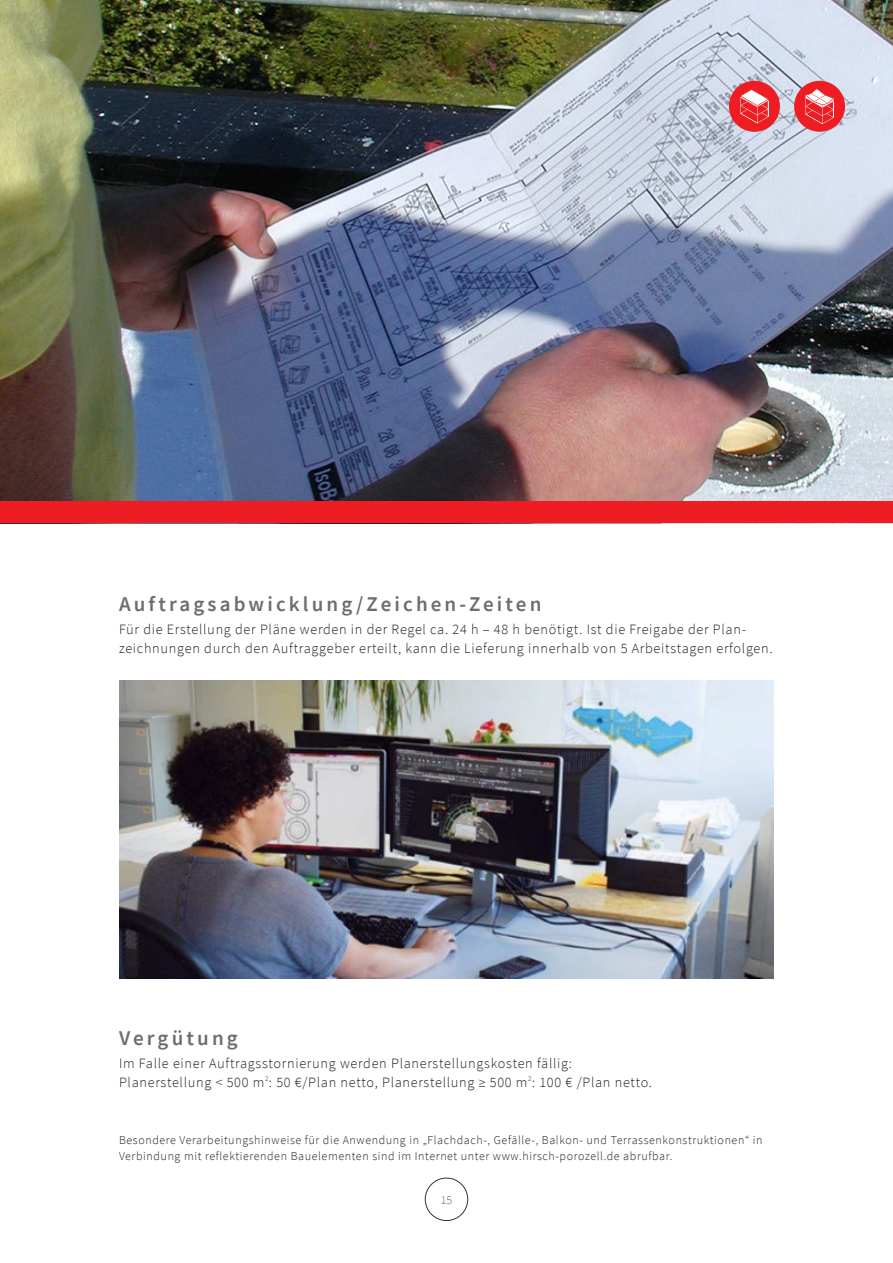
<style>
.page{position:relative;width:893px;height:1263px;background:#fff}
.page>*{position:absolute;margin:0;border:0;box-sizing:border-box;transform-origin:0 0}
.t1{font:600 21px "Source Sans Pro";letter-spacing:.15em;color:#6c6d70}
.t2{font:300 14.25px/18.8px "Source Sans Pro";letter-spacing:.05em;color:#231f20}
.t3{font:300 12px/16.5px "Source Sans Pro";letter-spacing:.05em;color:#231f20}
.t4{font:300 12px "Source Sans Pro";color:#636366}
</style>
<div class="page">
<div style="left:425px;top:1178px;width:43px;height:43px;border:1px solid #2f3437;border-radius:50%"></div>
<img style="left:0;top:0;width:893px;height:502px">
<div style="left:794px;top:81px;width:51px;height:51px;background:#ee1d23;border-radius:50%"></div>
<svg style="left:805px;top:88px;width:29px;height:36px"></svg>
<img style="left:119px;top:680px;width:655px;height:298px">
<div style="left:0;top:502px;width:893px;height:21px;background:#ee1d23"></div>
<div style="left:729px;top:81px;width:51px;height:51px;background:#ee1d23;border-radius:50%"></div>
<svg style="left:740px;top:89px;width:29px;height:34px"></svg>
<h1 class="t1" style="left:119px;top:590px;width:424px">Auftragsabwicklung/Zeichen-Zeiten</h1>
<p class="t2" style="left:119px;top:620px;width:655px">Für die Erstellung der Pläne werden in der Regel ca. 24 h – 48 h benötigt. Ist die Freigabe der Plan&shy;zeichnungen durch den Auftraggeber erteilt, kann die Lieferung innerhalb von 5 Arbeitstagen erfolgen.</p>
<h1 class="t1" style="left:119px;top:1024px;width:120px">Vergütung</h1>
<p class="t2" style="left:119px;top:1054px;width:534px">Im Falle einer Auftragsstornierung werden Planerstellungskosten fällig:<br>Planerstellung &lt; 500 m<sup>2</sup>: 50 €/Plan netto, Planerstellung ≥ 500 m<sup>2</sup>: 100 € /Plan netto.</p>
<p class="t3" style="left:119px;top:1131px;width:645px">Besondere Verarbeitungshinweise für die Anwendung in „Flachdach-, Gefälle-, Balkon- und Terrassenkonstruktionen“ in<br>Verbindung mit reflektierenden Bauelementen sind im Internet unter www.hirsch-porozell.de abrufbar.</p>
<p class="t4" style="left:441px;top:1192px;width:13px">15</p>
</div>
